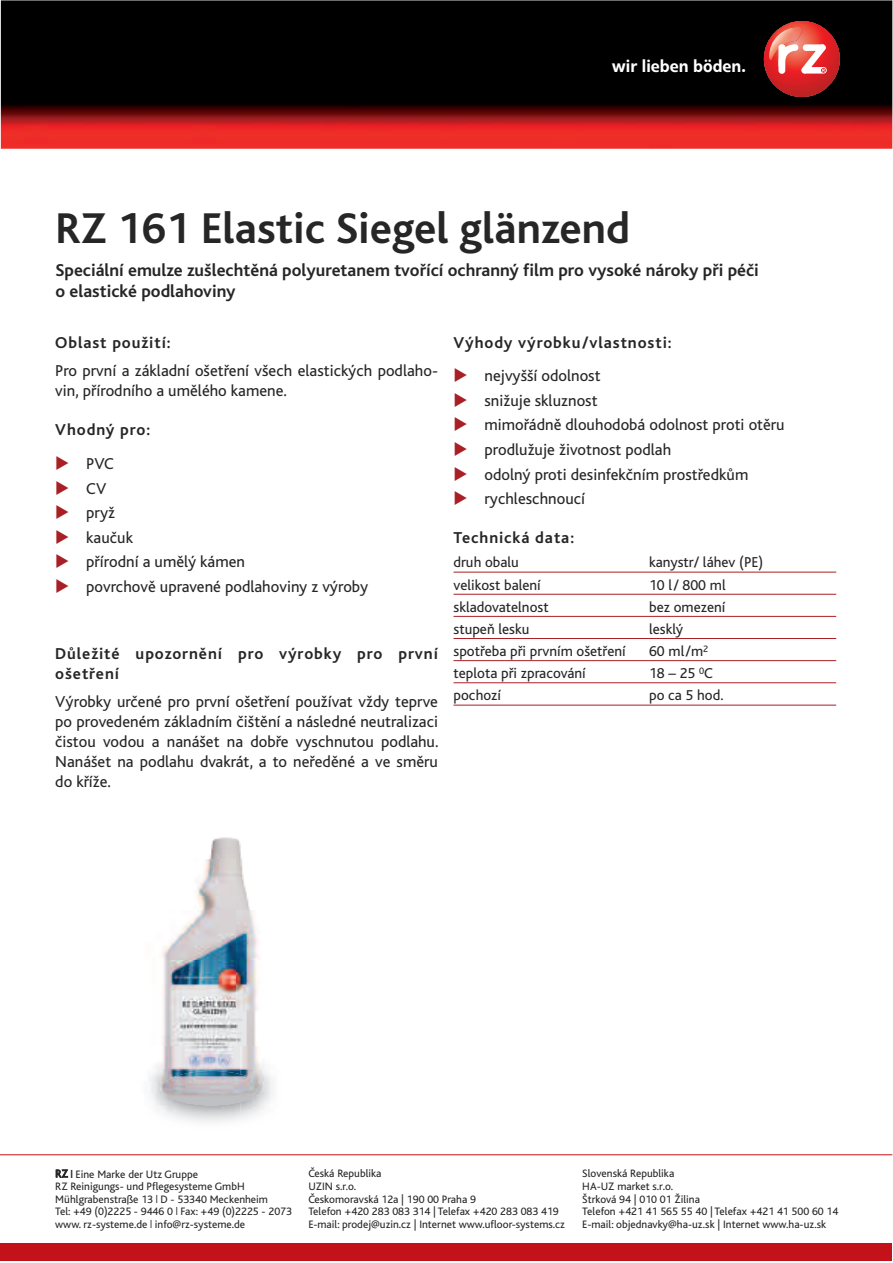
<style>
.page{position:relative;width:893px;height:1263px;background:#fff}
.page>*{position:absolute;margin:0;border:0;box-sizing:border-box;transform-origin:0 0}
.t1{font:45px "Bliss CE Bold";color:#272627}
.t2{font:18px/21px "Bliss CE Bold";color:#272627}
.t3{font:18px "Linotype Veto Medium+T42+FOZEPD";color:#fff}
.t4{font:16.5px/24.6px "Bliss CE Regular";color:#272627}
.t5{font:16.5px/19.8px "Bliss CE Bold";letter-spacing:.055em;color:#272627}
.t6{font:15px "Bliss CE Regular";color:#272627}
.t7{font:11.25px/12.6px "Bliss CE Regular";color:#272627}
.s1{font-family:"Helvetica CE";font-weight:700;font-stretch:condensed}
.s2{font-family:"Helvetica CE";font-stretch:condensed}
</style>
<div class="page">
<img style="left:1px;top:0;width:891px;height:149px">
<svg style="left:764px;top:21px;width:76px;height:76px"></svg>
<div style="left:0;top:1244px;width:892px;height:17px;background:#c4121a"></div>
<img style="left:162px;top:837px;width:97px;height:225px">
<img style="left:162px;top:1071px;width:78px;height:34px">
<img style="left:240px;top:1046px;width:33px;height:66px">
<img style="left:162px;top:1071px;width:99px;height:34px;border-radius:50%">
<hr style="left:0;top:1154px;width:892px;height:1px;background:#c4121a">
<hr style="left:453px;top:572px;width:383px;height:1px;background:#a91f26">
<hr style="left:453px;top:594px;width:383px;height:1px;background:#a91f26">
<hr style="left:453px;top:616px;width:383px;height:1px;background:#a91f26">
<hr style="left:453px;top:638px;width:383px;height:1px;background:#a91f26">
<hr style="left:453px;top:660px;width:383px;height:1px;background:#a91f26">
<hr style="left:453px;top:682px;width:383px;height:1px;background:#a91f26">
<hr style="left:453px;top:705px;width:383px;height:1px;background:#a91f26">
<p class="t3" style="left:612px;top:55px;width:136px">wir lieben böden.</p>
<h1 class="t1" style="left:56px;top:202px;width:576px">RZ 161 Elastic Siegel glänzend</h1>
<p class="t2" style="left:56px;top:260px;width:705px">Speciální emulze zušlechtěná polyuretanem tvořící ochranný film pro vysoké nároky při péči o elastické podlahoviny</p>
<p class="t5" style="left:55px;top:332px;width:117px">Oblast použití:</p>
<p class="t4" style="left:55px;top:360px;width:384px;line-height:19.8px">Pro první a základní ošetření všech elastických podlaho&shy;vin, přírodního a umělého kamene.</p>
<p class="t5" style="left:55px;top:420px;width:96px">Vhodný pro:</p>
<p class="t4" style="left:86px;top:451px;width:284px">PVC<br>CV<br>pryž<br>kaučuk<br>přírodní a umělý kámen<br>povrchově upravené podlahoviny z výroby</p>
<p class="t5" style="left:55px;top:644px;width:384px">Důležité upozornění pro výrobky pro první ošetření</p>
<p class="t4" style="left:55px;top:692px;width:385px;line-height:19.8px;text-align:justify">Výrobky určené pro první ošetření používat vždy teprve po provedeném základním čištění a následné neutralizaci čistou vodou a nanášet na dobře vyschnutou podlahu.<br>Nanášet na podlahu dvakrát, a to neředěné a ve směru do kříže.</p>
<p class="t5" style="left:453px;top:332px;width:220px">Výhody výrobku/vlastnosti:</p>
<p class="t4" style="left:484px;top:363px;width:302px">nejvyšší odolnost<br>snižuje skluznost<br>mimořádně dlouhodobá odolnost proti otěru prodlužuje životnost podlah<br>odolný proti desinfekčním prostředkům rychleschnoucí</p>
<p class="t5" style="left:453px;top:528px;width:122px">Technická data:</p>
<p class="t6" style="left:453px;top:553px;width:67px">druh obalu</p>
<p class="t6" style="left:649px;top:553px;width:116px">kanystr/ láhev (PE)</p>
<p class="t6" style="left:453px;top:576px;width:89px">velikost balení</p>
<p class="t6" style="left:649px;top:576px;width:78px">10 l/ 800 ml</p>
<p class="t6" style="left:453px;top:598px;width:97px">skladovatelnost</p>
<p class="t6" style="left:649px;top:598px;width:78px">bez omezení</p>
<p class="t6" style="left:453px;top:620px;width:77px">stupeň lesku</p>
<p class="t6" style="left:649px;top:620px;width:36px">lesklý</p>
<p class="t6" style="left:453px;top:642px;width:174px">spotřeba při prvním ošetření</p>
<p class="t6" style="left:649px;top:642px;width:61px">60 ml/m<sup>2</sup></p>
<p class="t6" style="left:453px;top:664px;width:134px">teplota při zpracování</p>
<p class="t6" style="left:649px;top:664px;width:65px">18 – 25 <sup>0</sup>C</p>
<p class="t6" style="left:453px;top:686px;width:49px">pochozí</p>
<p class="t6" style="left:649px;top:686px;width:76px">po ca 5 hod.</p>
<p class="t7" style="left:55px;top:1167px;width:238px">RZ <span class="s1">l</span> Eine Marke der Utz Gruppe<br>RZ Reinigungs- und Pflegesysteme GmbH Mühlgrabenstraße 13 <span class="s2">l</span> D - 53340 Meckenheim<br>Tel: +49 (0)2225 - 9446 0 <span class="s2">l</span> Fax: +49 (0)2225 - 2073 www. rz-systeme.de <span class="s2">l</span> info@rz-systeme.de</p>
<p class="t7" style="left:308px;top:1167px;width:258px">Česká Republika<br>UZIN s.r.o.<br>Českomoravská 12a | 190 00 Praha 9<br>Telefon +420 283 083 314 | Telefax +420 283 083 419<br>E-mail: prodej@uzin.cz | Internet www.ufloor-systems.cz</p>
<p class="t7" style="left:582px;top:1167px;width:258px">Slovenská Republika<br>HA-UZ market s.r.o.<br>Štrková 94 | 010 01 Žilina<br>Telefon +421 41 565 55 40 | Telefax +421 41 500 60 14<br>E-mail: objednavky@ha-uz.sk | Internet www.ha-uz.sk</p>
</div>
